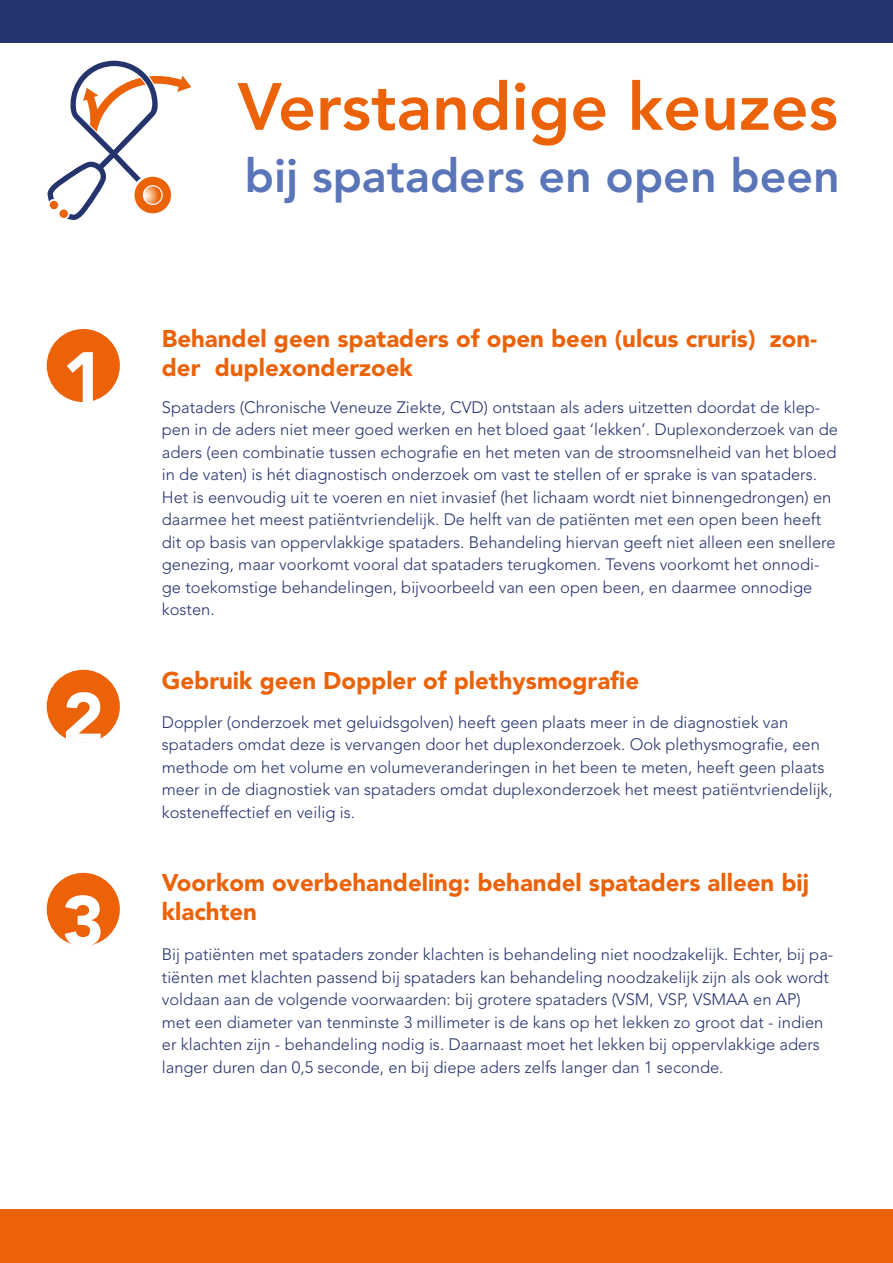
<style>
.page{position:relative;width:893px;height:1263px;background:#fff}
.page>*{position:absolute;margin:0;border:0;box-sizing:border-box;transform-origin:0 0}
.t1{font:900 70.5px "Avenir LT Std";color:#fff}
.t2{font:800 66px "Avenir LT Std";color:#eb6209}
.t3{font:800 46.5px "Avenir LT Std";color:#5a75b8}
.t4{font:900 24px/28.8px "Avenir LT Std";color:#eb6209}
.t5{font:300 16.5px/22.5px "Avenir LT Std";color:#25346d}
</style>
<div class="page">
<div style="left:47px;top:329px;width:73px;height:73px;background:#eb6209;border-radius:50%"></div>
<div style="left:47px;top:670px;width:73px;height:73px;background:#eb6209;border-radius:50%"></div>
<div style="left:47px;top:873px;width:73px;height:73px;background:#eb6209;border-radius:50%"></div>
<svg style="left:47px;top:61px;width:144px;height:159px"></svg>
<svg style="left:144px;top:186px;width:18px;height:18px"></svg>
<div style="left:0;top:1209px;width:893px;height:54px;background:#eb6209"></div>
<div style="left:0;top:0;width:893px;height:43px;background:#25346d"></div>
<h1 class="t1" style="left:62px;top:335px;width:43px">1</h1>
<h1 class="t1" style="left:62px;top:676px;width:43px">2</h1>
<h1 class="t1" style="left:62px;top:879px;width:43px">3</h1>
<h2 class="t2" style="left:238px;top:68px;width:602px">Verstandige keuzes</h2>
<h3 class="t3" style="left:245px;top:148px;width:597px">bij spataders en open been</h3>
<h3 class="t4" style="left:162px;top:324px;width:657px">Behandel geen spataders of open been (ulcus cruris) zon&shy;der duplexonderzoek</h3>
<p class="t5" style="left:162px;top:396px;width:677px">Spataders (Chronische Veneuze Ziekte, CVD) ontstaan als aders uitzetten doordat de klep&shy;pen in de aders niet meer goed werken en het bloed gaat ‘lekken’. Duplexonderzoek van de aders (een combinatie tussen echografie en het meten van de stroomsnelheid van het bloed in de vaten) is hét diagnostisch onderzoek om vast te stellen of er sprake is van spataders.<br>Het is eenvoudig uit te voeren en niet invasief (het lichaam wordt niet binnengedrongen) en daarmee het meest patiëntvriendelijk. De helft van de patiënten met een open been heeft dit op basis van oppervlakkige spataders. Behandeling hiervan geeft niet alleen een snellere genezing, maar voorkomt vooral dat spataders terugkomen. Tevens voorkomt het onnodi&shy;ge toekomstige behandelingen, bijvoorbeeld van een open been, en daarmee onnodige kosten.</p>
<h3 class="t4" style="left:162px;top:666px;width:479px">Gebruik geen Doppler of plethysmografie</h3>
<p class="t5" style="left:162px;top:711px;width:672px">Doppler (onderzoek met geluidsgolven) heeft geen plaats meer in de diagnostiek van spataders omdat deze is vervangen door het duplexonderzoek. Ook plethysmografie, een methode om het volume en volumeveranderingen in het been te meten, heeft geen plaats meer in de diagnostiek van spataders omdat duplexonderzoek het meest patiëntvriendelijk, kosteneffectief en veilig is.</p>
<h3 class="t4" style="left:162px;top:868px;width:649px">Voorkom overbehandeling: behandel spataders alleen bij klachten</h3>
<p class="t5" style="left:162px;top:943px;width:673px">Bij patiënten met spataders zonder klachten is behandeling niet noodzakelijk. Echter, bij pa&shy;tiënten met klachten passend bij spataders kan behandeling noodzakelijk zijn als ook wordt voldaan aan de volgende voorwaarden: bij grotere spataders (VSM, VSP, VSMAA en AP) met een diameter van tenminste 3 millimeter is de kans op het lekken zo groot dat - indien er klachten zijn - behandeling nodig is. Daarnaast moet het lekken bij oppervlakkige aders langer duren dan 0,5 seconde, en bij diepe aders zelfs langer dan 1 seconde.</p>
</div>
